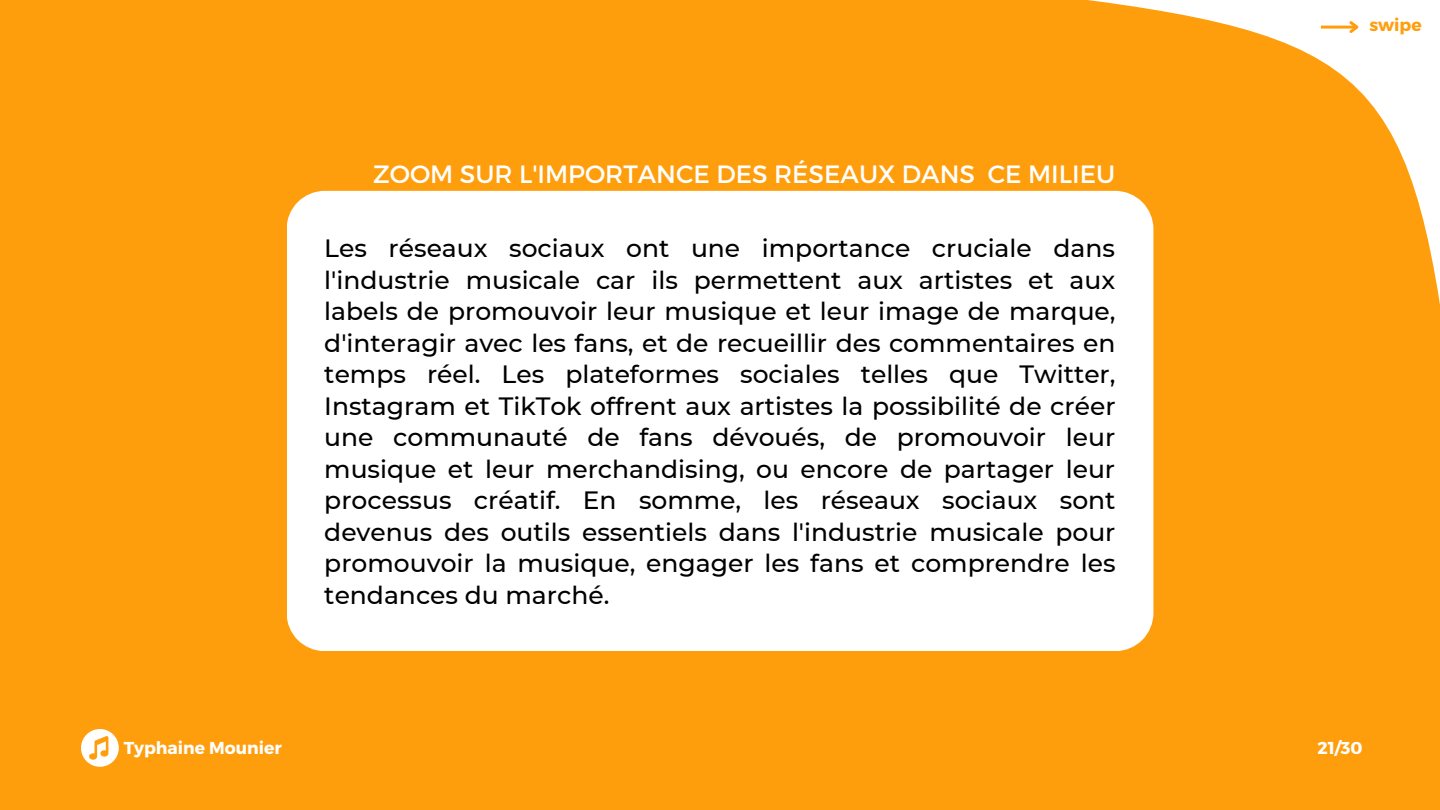
<style>
.page{position:relative;width:1440px;height:810px;background:#ff9e0d}
.page>*{position:absolute;margin:0;border:0;box-sizing:border-box;transform-origin:0 0}
.t1{font:500 25px/31.5px "Montserrat";color:#000;text-align:justify}
.t2{font:25px "Montserrat";color:#fff}
.t3{font:700 17.2px "Montserrat";color:#fff}
.t4{font:700 17.2px "Montserrat";color:#ff9e0d}
</style>
<div class="page">
<div style="left:81px;top:729px;width:38px;height:38px;background:#fff;border-radius:50%"></div>
<svg style="left:89px;top:736px;width:19px;height:24px"></svg>
<svg style="left:1029px;top:0;width:411px;height:419px"></svg>
<hr style="left:1321px;top:26px;width:36px;height:3px;background:#ff9e0d">
<svg style="left:1347px;top:18px;width:15px;height:18px"></svg>
<div style="left:287px;top:191px;width:866px;height:460px;background:#fff"></div>
<p class="t2" style="left:373px;top:158px;width:744px">ZOOM SUR L'IMPORTANCE DES RÉSEAUX DANS CE MILIEU</p>
<p class="t1" style="left:324px;top:232px;width:793px">Les réseaux sociaux ont une importance cruciale dans l'industrie musicale car ils permettent aux artistes et aux labels de promouvoir leur musique et leur image de marque, d'interagir avec les fans, et de recueillir des commentaires en temps réel. Les plateformes sociales telles que Twitter, Instagram et TikTok offrent aux artistes la possibilité de créer une communauté de fans dévoués, de promouvoir leur musique et leur merchandising, ou encore de partager leur processus créatif. En somme, les réseaux sociaux sont devenus des outils essentiels dans l'industrie musicale pour promouvoir la musique, engager les fans et comprendre les tendances du marché.</p>
<p class="t4" style="left:1369px;top:14px;width:54px">swipe</p>
<p class="t3" style="left:124px;top:737px;width:160px">Typhaine Mounier</p>
<p class="t3" style="left:1317px;top:737px;width:47px">21/30</p>
</div>
